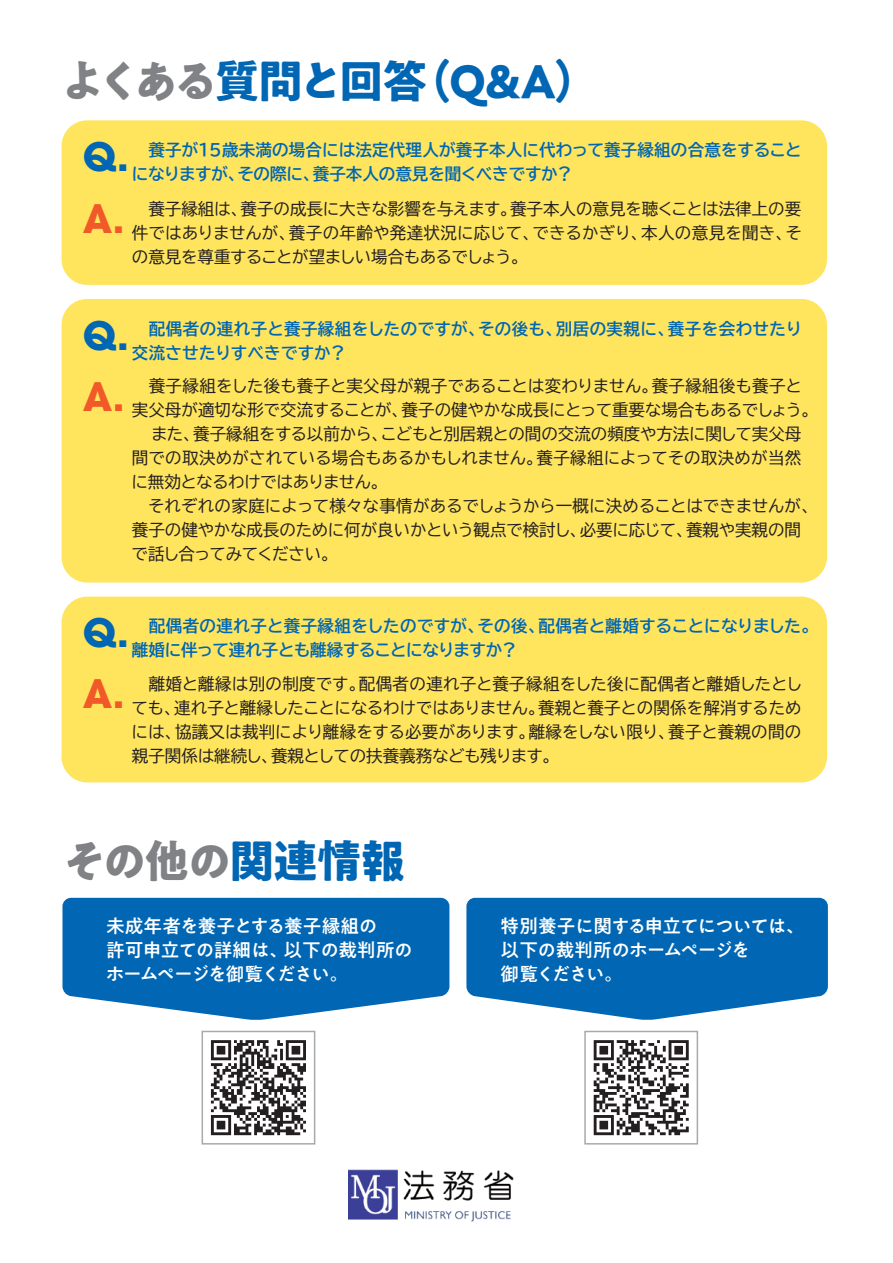
<style>
.page{position:relative;width:893px;height:1263px;background:#fff}
.page>*{position:absolute;margin:0;border:0;box-sizing:border-box;transform-origin:0 0}
.t1{font:700 45px "PA1 Gothic Std";letter-spacing:-.105em;color:#0166b3}
.t2{font:700 45px "PA1 Gothic Std";letter-spacing:-.055em;color:#808285}
.t3{font:700 39px "Avant Garde";color:#0166b3}
.t4{font:700 39px "Avant Garde";color:#f15929}
.t5{font:500 18.75px/24px "PA1 Gothic Std";letter-spacing:-.045em;color:#fff}
.t6{font:16.5px/24px "TBUD Go Std";letter-spacing:-.01em;color:#231f20;text-align:justify}
.t7{font:700 16.5px/24px "TBUD Go Std";letter-spacing:.01em;color:#0166b3}
.t8{font:700 16.5px/24px "TBUD Go Std";letter-spacing:.03em;color:#0166b3}
.t9{font:16.5px "TBUD Go Std";letter-spacing:.015em;color:#231f20}
.t10{font:16.5px "TBUD Go Std";letter-spacing:.01em;color:#231f20}
.t11{font:16.5px "TBUD Go Std";letter-spacing:-.03em;color:#231f20}
.t12{font:16.5px "TBUD Go Std";letter-spacing:-.05em;color:#231f20}
.s1{color:#808285}
.s2{color:#0166b3}
</style>
<div class="page">
<div style="left:62px;top:120px;width:765px;height:165px;background:#ffe55e;border-radius:26px"></div>
<img style="left:349px;top:1169px;width:165px;height:53px">
<div style="left:62px;top:299px;width:765px;height:284px;background:#ffe55e;border-radius:26px"></div>
<div style="left:62px;top:597px;width:765px;height:185px;background:#ffe55e;border-radius:26px"></div>
<svg style="left:62px;top:898px;width:387px;height:122px;background:#1a75ba"></svg>
<div style="left:202px;top:1031px;width:113px;height:113px;border:2px solid #a8a9ad"></div>
<svg style="left:211px;top:1040px;width:95px;height:95px"></svg>
<svg style="left:466px;top:898px;width:362px;height:122px;background:#1b75ba"></svg>
<div style="left:584px;top:1031px;width:114px;height:113px;border:2px solid #a8a9ad"></div>
<svg style="left:594px;top:1040px;width:95px;height:95px"></svg>
<h1 class="t1" style="left:60px;top:53px;width:541px"><span class="s1">よくある</span>質問と回答（Ｑ＆Ａ）</h1>
<h2 class="t3" style="left:83px;top:131px;width:48px">Q.</h2>
<h2 class="t4" style="left:83px;top:194px;width:43px">A.</h2>
<p class="t7" style="left:132px;top:138px;width:672px">　養子が１５歳未満の場合には法定代理人が養子本人に代わって養子縁組の合意をすることになりますが、その際に、養子本人の意見を聞くべきですか？</p>
<p class="t6" style="left:132px;top:196px;width:672px">　養子縁組は、養子の成長に大きな影響を与えます。養子本人の意見を聴くことは法律上の要件ではありませんが、養子の年齢や発達状況に応じて、できるかぎり、本人の意見を聞き、その意見を尊重することが望ましい場合もあるでしょう。</p>
<h2 class="t3" style="left:83px;top:310px;width:48px">Q.</h2>
<h2 class="t4" style="left:83px;top:371px;width:43px">A.</h2>
<p class="t8" style="left:132px;top:317px;width:672px">　配偶者の連れ子と養子縁組をしたのですが、その後も、別居の実親に、養子を会わせたり交流させたりすべきですか？</p>
<p class="t9" style="left:132px;top:372px;width:671px">　養子縁組をした後も養子と実父母が親子であることは変わりません。養子縁組後も養子と</p>
<p class="t6" style="left:132px;top:398px;width:688px">実父母が適切な形で交流することが、養子の健やかな成長にとって重要な場合もあるでしょう。</p>
<p class="t6" style="left:151px;top:422px;width:652px">また、養子縁組をする以前から、こどもと別居親との間の交流の頻度や方法に関して実父母</p>
<p class="t10" style="left:132px;top:444px;width:671px">間での取決めがされている場合もあるかもしれません。養子縁組によってその取決めが当然</p>
<p class="t11" style="left:132px;top:468px;width:257px">に無効となるわけではありません。</p>
<p class="t6" style="left:132px;top:494px;width:688px">　それぞれの家庭によって様々な事情があるでしょうから一概に決めることはできませんが、</p>
<p class="t6" style="left:132px;top:518px;width:671px">養子の健やかな成長のために何が良いかという観点で検討し、必要に応じて、養親や実親の間</p>
<p class="t12" style="left:132px;top:540px;width:208px">で話し合ってみてください。</p>
<h2 class="t3" style="left:83px;top:607px;width:48px">Q.</h2>
<h2 class="t4" style="left:83px;top:669px;width:43px">A.</h2>
<p class="t7" style="left:132px;top:614px;width:687px">　配偶者の連れ子と養子縁組をしたのですが、その後、配偶者と離婚することになりました。離婚に伴って連れ子とも離縁することになりますか？</p>
<p class="t6" style="left:132px;top:671px;width:673px">　離婚と離縁は別の制度です。配偶者の連れ子と養子縁組をした後に配偶者と離婚したとしても、連れ子と離縁したことになるわけではありません。養親と養子との関係を解消するためには、協議又は裁判により離縁をする必要があります。離縁をしない限り、養子と養親の間の親子関係は継続し、養親としての扶養義務なども残ります。</p>
<h1 class="t2" style="left:63px;top:832px;width:344px">その他の<span class="s2">関連情報</span></h1>
<p class="t5" style="left:106px;top:915px;width:309px">未成年者を養子とする養子縁組の<br>許可申立ての詳細は、以下の裁判所のホームページを御覧ください。</p>
<p class="t5" style="left:501px;top:915px;width:305px">特別養子に関する申立てについては、以下の裁判所のホームページを<br>御覧ください。</p>
</div>
